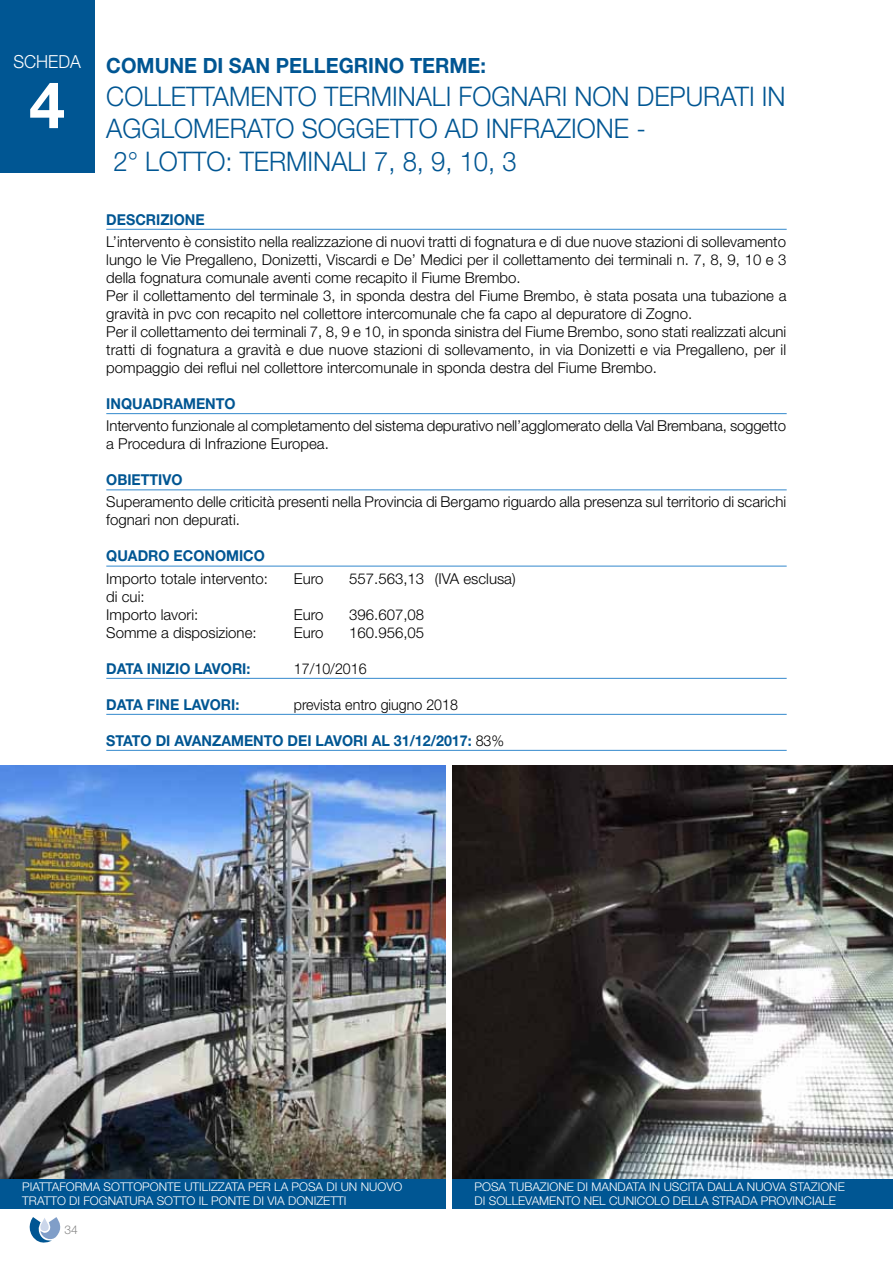
<style>
.page{position:relative;width:893px;height:1263px;background:#fff}
.page>*{position:absolute;margin:0;border:0;box-sizing:border-box;transform-origin:0 0}
.t1{font:700 64.5px "Helvetica Neue LT Std";color:#fff}
.t2{font:300 27px/32.4px "Helvetica Neue LT Std";color:#005693;scale:.95 1}
.t3{font:700 21px "Helvetica Neue LT Std";color:#005693;scale:.95 1}
.t4{font:300 18px "Helvetica Neue LT Std";color:#fff;scale:.95 1}
.t5{font:300 15px/18px "Helvetica Neue LT Std";color:#000}
.t6{font:700 15px "Helvetica Neue LT Std";color:#005693;scale:.95 1}
.t7{font:300 15px "Helvetica Neue LT Std";color:#000;scale:.95 1}
.t8{font:300 12px/14.4px "Helvetica Neue LT Std";color:#fff}
.t9{font:300 12px "Helvetica Neue LT Std";color:#878787}
.s1{font-weight:300;color:#000}
</style>
<div class="page">
<hr style="left:106px;top:229px;width:681px;height:1px;background:#4a96d2">
<hr style="left:106px;top:413px;width:681px;height:1px;background:#4a96d2">
<hr style="left:106px;top:489px;width:681px;height:1px;background:#4a96d2">
<hr style="left:106px;top:565px;width:681px;height:2px;background:#4a96d2">
<hr style="left:106px;top:678px;width:681px;height:1px;background:#4a96d2">
<hr style="left:106px;top:714px;width:681px;height:1px;background:#4a96d2">
<hr style="left:106px;top:750px;width:681px;height:1px;background:#4a96d2">
<div style="left:0;top:0;width:94px;height:172px;background:#005693"></div>
<hr style="left:892px;top:54px;width:1px;height:1155px;background:#4a96d2">
<img style="left:0;top:765px;width:446px;height:414px">
<img style="left:452px;top:765px;width:441px;height:414px">
<div style="left:0;top:1179px;width:446px;height:30px;background:#005693"></div>
<div style="left:452px;top:1179px;width:441px;height:30px;background:#005693"></div>
<svg style="left:29px;top:1217px;width:32px;height:26px"></svg>
<p class="t4" style="left:13px;top:50px;width:49px">scheda</p>
<h1 class="t1" style="left:29px;top:65px;width:37px">4</h1>
<h3 class="t3" style="left:106px;top:53px;width:401px">COMUNE DI SAN PELLEGRINO TERME:</h3>
<h2 class="t2" style="left:106px;top:79px;width:717px">COLLETTAMENTO TERMINALI FOGNARI NON DEPURATI IN<br>AGGLOMERATO SOGGETTO AD INFRAZIONE -<br>2° LOTTO: TERMINALI 7, 8, 9, 10, 3</h2>
<p class="t6" style="left:106px;top:210px;width:105px">DESCRIZIONE</p>
<p class="t5" style="left:106px;top:232px;width:682px">L’intervento è consistito nella realizzazione di nuovi tratti di fognatura e di due nuove stazioni di sollevamento lungo le Vie Pregalleno, Donizetti, Viscardi e De’ Medici per il collettamento dei terminali n. 7, 8, 9, 10 e 3 della fognatura comunale aventi come recapito il Fiume Brembo.<br>Per il collettamento del terminale 3, in sponda destra del Fiume Brembo, è stata posata una tubazione a gravità in pvc con recapito nel collettore intercomunale che fa capo al depuratore di Zogno.<br>Per il collettamento dei terminali 7, 8, 9 e 10, in sponda sinistra del Fiume Brembo, sono stati realizzati alcuni tratti di fognatura a gravità e due nuove stazioni di sollevamento, in via Donizetti e via Pregalleno, per il pompaggio dei reflui nel collettore intercomunale in sponda destra del Fiume Brembo.</p>
<p class="t6" style="left:106px;top:394px;width:138px">INQUADRAMENTO</p>
<p class="t5" style="left:106px;top:416px;width:681px">Intervento funzionale al completamento del sistema depurativo nell’agglomerato della Val Brembana, soggetto a Procedura di Infrazione Europea.</p>
<p class="t6" style="left:106px;top:470px;width:82px">OBIETTIVO</p>
<p class="t5" style="left:106px;top:493px;width:681px">Superamento delle criticità presenti nella Provincia di Bergamo riguardo alla presenza sul territorio di scarichi fognari non depurati.</p>
<p class="t6" style="left:106px;top:547px;width:168px">QUADRO ECONOMICO</p>
<p class="t5" style="left:106px;top:569px;width:163px">Importo totale intervento:</p>
<p class="t5" style="left:294px;top:569px;width:31px">Euro</p>
<p class="t5" style="left:349px;top:569px;width:168px">557.563,13 (IVA esclusa)</p>
<p class="t5" style="left:106px;top:587px;width:93px">di cui:<br>Importo lavori:</p>
<p class="t5" style="left:294px;top:605px;width:31px">Euro</p>
<p class="t5" style="left:349px;top:605px;width:77px">396.607,08</p>
<p class="t5" style="left:106px;top:623px;width:152px">Somme a disposizione:</p>
<p class="t5" style="left:294px;top:623px;width:31px">Euro</p>
<p class="t5" style="left:349px;top:623px;width:77px">160.956,05</p>
<p class="t6" style="left:106px;top:659px;width:153px">DATA INIZIO LAVORI:</p>
<p class="t7" style="left:294px;top:659px;width:78px">17/10/2016</p>
<p class="t6" style="left:106px;top:695px;width:142px">DATA FINE LAVORI:</p>
<p class="t7" style="left:294px;top:695px;width:174px">prevista entro giugno 2018</p>
<p class="t6" style="left:106px;top:731px;width:420px">STATO DI AVANZAMENTO DEI LAVORI AL 31/12/2017: <span class="s1">83%</span></p>
<p class="t8" style="left:22px;top:1179px;width:381px">PIATTAFORMA SOTTOPONTE UTILIZZATA PER LA POSA DI UN NUOVO<br>TRATTO DI FOGNATURA SOTTO IL PONTE DI VIA DONIZETTI</p>
<p class="t8" style="left:475px;top:1179px;width:372px">POSA TUBAZIONE DI MANDATA IN USCITA DALLA NUOVA STAZIONE<br>DI SOLLEVAMENTO NEL CUNICOLO DELLA STRADA PROVINCIALE</p>
<p class="t9" style="left:64px;top:1222px;width:15px">34</p>
</div>
